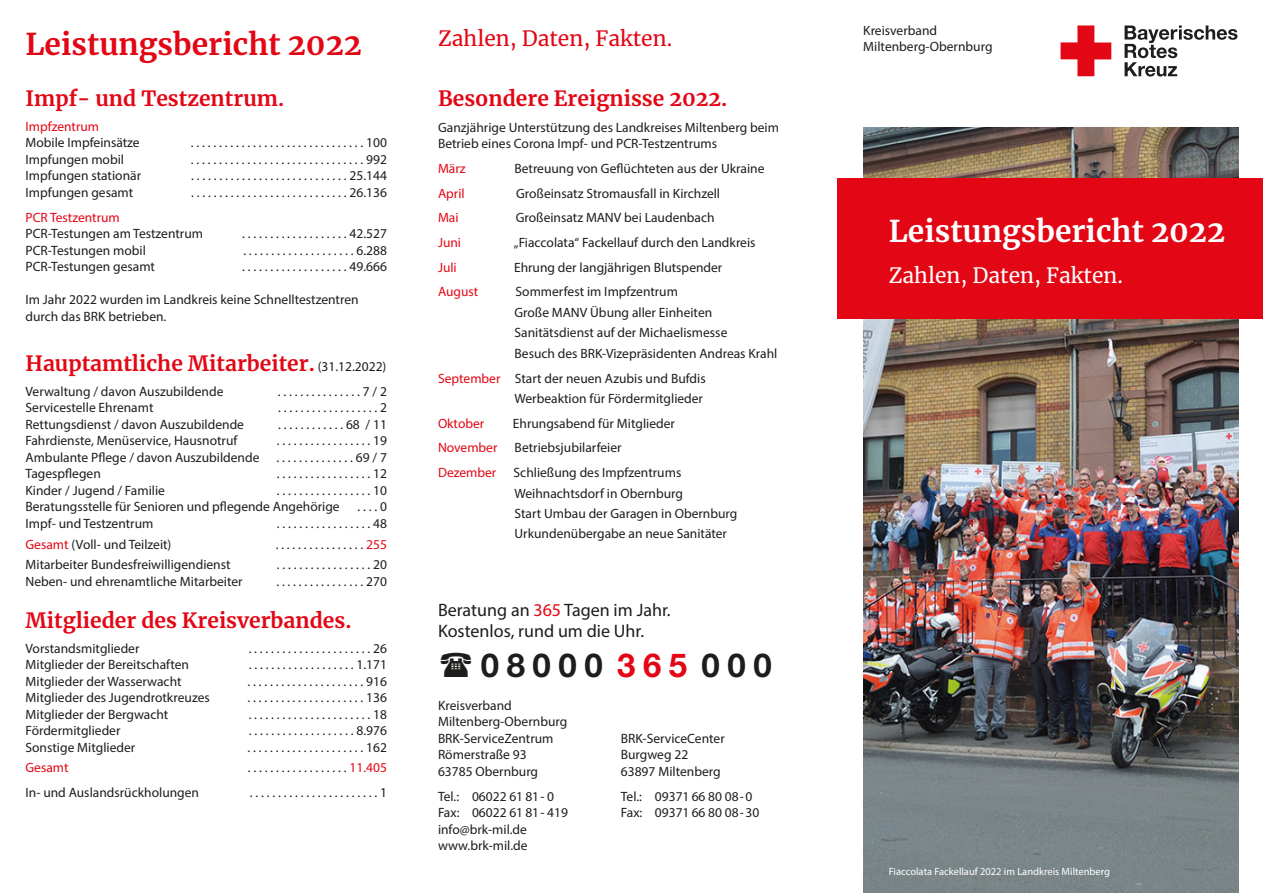
<style>
.page{position:relative;width:1263px;height:893px;background:#fff}
.page>*{position:absolute;margin:0;border:0;box-sizing:border-box;transform-origin:0 0}
.t1{font:700 33px "Helvetica Neue LT Std";letter-spacing:.23em;color:#1d1d1b}
.t2{font:700 30px "Merriweather";color:#fff}
.t3{font:700 30px "Merriweather";color:#e30614}
.t4{font:700 21px "Merriweather";color:#e30614}
.t5{font:21px "Merriweather";color:#fff}
.t6{font:21px "Merriweather";color:#e30614}
.t7{font:18px/21px "Myriad Pro";color:#1d1d1b}
.t8{font:13.5px/16.5px "Myriad Pro";color:#1d1d1b}
.t9{font:13.5px "Myriad Pro";color:#e30614}
.t10{font:10.5px "Myriad Pro";color:#fff}
.s1{font-family:"Myriad Pro";font-weight:400;font-size:13.5px;color:#1d1d1b}
.s2{color:#e30614}
</style>
<div class="page">
<img style="left:864px;top:128px;width:374px;height:765px">
<div style="left:838px;top:179px;width:425px;height:140px;background:#e30614"></div>
<svg style="left:1060px;top:26px;width:51px;height:50px"></svg>
<svg style="left:1124px;top:26px;width:113px;height:51px"></svg>
<h2 class="t3" style="left:26px;top:23px;width:338px">Leistungsbericht 2022</h2>
<h3 class="t6" style="left:438px;top:24px;width:236px">Zahlen, Daten, Fakten.</h3>
<h3 class="t4" style="left:26px;top:84px;width:260px">Impf- und Testzentrum.</h3>
<p class="t9" style="left:26px;top:118px;width:75px">Impfzentrum</p>
<p class="t8" style="left:26px;top:134px;width:116px">Mobile Impfeinsätze</p>
<p class="t8" style="left:191px;top:134px;width:198px">. . . . . . . . . . . . . . . . . . . . . . . . . . . . . . . 100</p>
<p class="t8" style="left:26px;top:151px;width:100px">Impfungen mobil</p>
<p class="t8" style="left:191px;top:151px;width:198px">. . . . . . . . . . . . . . . . . . . . . . . . . . . . . . . 992</p>
<p class="t8" style="left:26px;top:167px;width:117px">Impfungen stationär</p>
<p class="t8" style="left:191px;top:167px;width:197px">. . . . . . . . . . . . . . . . . . . . . . . . . . . . 25.144</p>
<p class="t8" style="left:26px;top:184px;width:109px">Impfungen gesamt</p>
<p class="t8" style="left:191px;top:184px;width:197px">. . . . . . . . . . . . . . . . . . . . . . . . . . . . 26.136</p>
<p class="t9" style="left:26px;top:209px;width:96px">PCR Testzentrum</p>
<p class="t8" style="left:26px;top:225px;width:179px">PCR-Testungen am Testzentrum</p>
<p class="t8" style="left:242px;top:225px;width:146px">. . . . . . . . . . . . . . . . . . . 42.527</p>
<p class="t8" style="left:26px;top:242px;width:122px">PCR-Testungen mobil</p>
<p class="t8" style="left:243px;top:242px;width:145px">. . . . . . . . . . . . . . . . . . . . 6.288</p>
<p class="t8" style="left:26px;top:258px;width:131px">PCR-Testungen gesamt</p>
<p class="t8" style="left:242px;top:258px;width:146px">. . . . . . . . . . . . . . . . . . . 49.666</p>
<p class="t8" style="left:26px;top:291px;width:335px">Im Jahr 2022 wurden im Landkreis keine Schnelltestzentren durch das BRK betrieben.</p>
<h3 class="t4" style="left:26px;top:349px;width:362px">Hauptamtliche Mitarbeiter. <span class="s1">(31.12.2022)</span></h3>
<p class="t8" style="left:26px;top:383px;width:199px">Verwaltung / davon Auszubildende</p>
<p class="t8" style="left:278px;top:383px;width:111px">. . . . . . . . . . . . . . . 7 / 2</p>
<p class="t8" style="left:26px;top:399px;width:129px">Servicestelle Ehrenamt</p>
<p class="t8" style="left:278px;top:399px;width:110px">. . . . . . . . . . . . . . . . . . 2</p>
<p class="t8" style="left:26px;top:416px;width:220px">Rettungsdienst / davon Auszubildende</p>
<p class="t8" style="left:278px;top:416px;width:110px">. . . . . . . . . . . . 68 / 11</p>
<p class="t8" style="left:26px;top:432px;width:213px">Fahrdienste, Menüservice, Hausnotruf</p>
<p class="t8" style="left:277px;top:432px;width:112px">. . . . . . . . . . . . . . . . . 19</p>
<p class="t8" style="left:26px;top:449px;width:235px">Ambulante Pflege / davon Auszubildende</p>
<p class="t8" style="left:277px;top:449px;width:112px">. . . . . . . . . . . . . . 69 / 7</p>
<p class="t8" style="left:26px;top:465px;width:77px">Tagespflegen</p>
<p class="t8" style="left:277px;top:465px;width:112px">. . . . . . . . . . . . . . . . . 12</p>
<p class="t8" style="left:26px;top:482px;width:141px">Kinder / Jugend / Familie</p>
<p class="t8" style="left:26px;top:482px;width:363px;text-indent:251px">. . . . . . . . . . . . . . . . . 10<br>Beratungsstelle für Senioren und pflegende Angehörige</p>
<p class="t8" style="left:357px;top:498px;width:31px">. . . . 0</p>
<p class="t8" style="left:26px;top:515px;width:129px">Impf- und Testzentrum</p>
<p class="t8" style="left:277px;top:515px;width:112px">. . . . . . . . . . . . . . . . . 48</p>
<p class="t8" style="left:26px;top:536px;width:147px"><span class="s2">Gesamt</span> (Voll- und Teilzeit)</p>
<p class="t8" style="left:276px;top:536px;width:113px">. . . . . . . . . . . . . . . . <span class="s2">255</span></p>
<p class="t8" style="left:26px;top:556px;width:207px">Mitarbeiter Bundesfreiwilligendienst</p>
<p class="t8" style="left:277px;top:556px;width:112px">. . . . . . . . . . . . . . . . . 20</p>
<p class="t8" style="left:26px;top:573px;width:219px">Neben- und ehrenamtliche Mitarbeiter</p>
<p class="t8" style="left:276px;top:573px;width:112px">. . . . . . . . . . . . . . . . 270</p>
<h3 class="t4" style="left:26px;top:605px;width:328px">Mitglieder des Kreisverbandes.</h3>
<p class="t8" style="left:26px;top:640px;width:115px">Vorstandsmitglieder</p>
<p class="t8" style="left:249px;top:640px;width:140px">. . . . . . . . . . . . . . . . . . . . . . 26</p>
<p class="t8" style="left:26px;top:656px;width:165px">Mitglieder der Bereitschaften</p>
<p class="t8" style="left:249px;top:656px;width:139px">. . . . . . . . . . . . . . . . . . . 1.171</p>
<p class="t8" style="left:26px;top:673px;width:158px">Mitglieder der Wasserwacht</p>
<p class="t8" style="left:247px;top:673px;width:141px">. . . . . . . . . . . . . . . . . . . . . 916</p>
<p class="t8" style="left:26px;top:689px;width:186px">Mitglieder des Jugendrotkreuzes</p>
<p class="t8" style="left:247px;top:689px;width:141px">. . . . . . . . . . . . . . . . . . . . . 136</p>
<p class="t8" style="left:26px;top:706px;width:144px">Mitglieder der Bergwacht</p>
<p class="t8" style="left:249px;top:706px;width:140px">. . . . . . . . . . . . . . . . . . . . . . 18</p>
<p class="t8" style="left:26px;top:722px;width:96px">Fördermitglieder</p>
<p class="t8" style="left:249px;top:722px;width:139px">. . . . . . . . . . . . . . . . . . . 8.976</p>
<p class="t8" style="left:26px;top:739px;width:111px">Sonstige Mitglieder</p>
<p class="t8" style="left:247px;top:739px;width:141px">. . . . . . . . . . . . . . . . . . . . . 162</p>
<p class="t9" style="left:26px;top:760px;width:45px">Gesamt</p>
<p class="t8" style="left:248px;top:759px;width:141px">. . . . . . . . . . . . . . . . . . <span class="s2">11.405</span></p>
<p class="t8" style="left:26px;top:784px;width:175px">In- und Auslandsrückholungen</p>
<p class="t8" style="left:250px;top:784px;width:139px">. . . . . . . . . . . . . . . . . . . . . . . 1</p>
<h3 class="t4" style="left:438px;top:84px;width:291px">Besondere Ereignisse 2022.</h3>
<p class="t8" style="left:438px;top:119px;width:342px">Ganzjährige Unterstützung des Landkreises Miltenberg beim<br>Betrieb eines Corona Impf- und PCR-Testzentrums</p>
<p class="t9" style="left:438px;top:160px;width:29px">März</p>
<p class="t8" style="left:514px;top:160px;width:252px">Betreuung von Geflüchteten aus der Ukraine</p>
<p class="t9" style="left:438px;top:185px;width:28px">April</p>
<p class="t8" style="left:516px;top:185px;width:205px">Großeinsatz Stromausfall in Kirchzell</p>
<p class="t9" style="left:438px;top:209px;width:22px">Mai</p>
<p class="t8" style="left:516px;top:209px;width:200px">Großeinsatz MANV bei Laudenbach</p>
<p class="t9" style="left:438px;top:234px;width:25px">Juni</p>
<p class="t8" style="left:514px;top:234px;width:243px">„Fiaccolata“ Fackellauf durch den Landkreis</p>
<p class="t9" style="left:438px;top:259px;width:20px">Juli</p>
<p class="t8" style="left:514px;top:259px;width:210px">Ehrung der langjährigen Blutspender</p>
<p class="t9" style="left:438px;top:284px;width:42px">August</p>
<p class="t8" style="left:514px;top:282px;width:264px;line-height:20.4px">Sommerfest im Impfzentrum<br>Große MANV Übung aller Einheiten Sanitätsdienst auf der Michaelismesse<br>Besuch des BRK-Vizepräsidenten Andreas Krahl</p>
<p class="t8" style="left:438px;top:368px;width:269px;line-height:20.4px;text-align:right"><span class="s2">September</span> Start der neuen Azubis und Bufdis<br>Werbeaktion für Fördermitglieder</p>
<p class="t9" style="left:438px;top:415px;width:48px">Oktober</p>
<p class="t8" style="left:513px;top:415px;width:163px">Ehrungsabend für Mitglieder</p>
<p class="t9" style="left:438px;top:440px;width:61px">November</p>
<p class="t8" style="left:515px;top:439px;width:108px">Betriebsjubilarfeier</p>
<p class="t9" style="left:438px;top:464px;width:60px">Dezember</p>
<p class="t8" style="left:513px;top:462px;width:225px;line-height:20.4px">Schließung des Impfzentrums Weihnachtsdorf in Obernburg<br>Start Umbau der Garagen in Obernburg Urkundenübergabe an neue Sanitäter</p>
<h3 class="t7" style="left:438px;top:599px;width:234px">Beratung an <span class="s2">365</span> Tagen im Jahr.<br>Kostenlos, rund um die Uhr.</h3>
<h1 class="t1" style="left:481px;top:645px;width:292px">08000 <span class="s2">365</span> 000</h1>
<p class="t8" style="left:438px;top:697px;width:131px">Kreisverband<br>Miltenberg-Obernburg<br>BRK-ServiceZentrum<br>Römerstraße 93<br>63785 Obernburg</p>
<p class="t8" style="left:438px;top:788px;width:131px">Tel.: 06022 61 81- 0<br>Fax: 06022 61 81- 419 info@brk-mil.de www.brk-mil.de</p>
<p class="t8" style="left:621px;top:730px;width:105px">BRK-ServiceCenter<br>Burgweg 22<br>63897 Miltenberg</p>
<p class="t8" style="left:621px;top:788px;width:140px">Tel.: 09371 66 80 08-0<br>Fax: 09371 66 80 08-30</p>
<p class="t8" style="left:863px;top:22px;width:75px">Kreisverband</p>
<p class="t8" style="left:863px;top:38px;width:131px">Miltenberg-Obernburg</p>
<h2 class="t2" style="left:889px;top:210px;width:338px">Leistungsbericht 2022</h2>
<h3 class="t5" style="left:889px;top:260px;width:236px">Zahlen, Daten, Fakten.</h3>
<p class="t10" style="left:889px;top:864px;width:223px">Fiaccolata Fackellauf 2022 im Landkreis Miltenberg</p>
</div>
